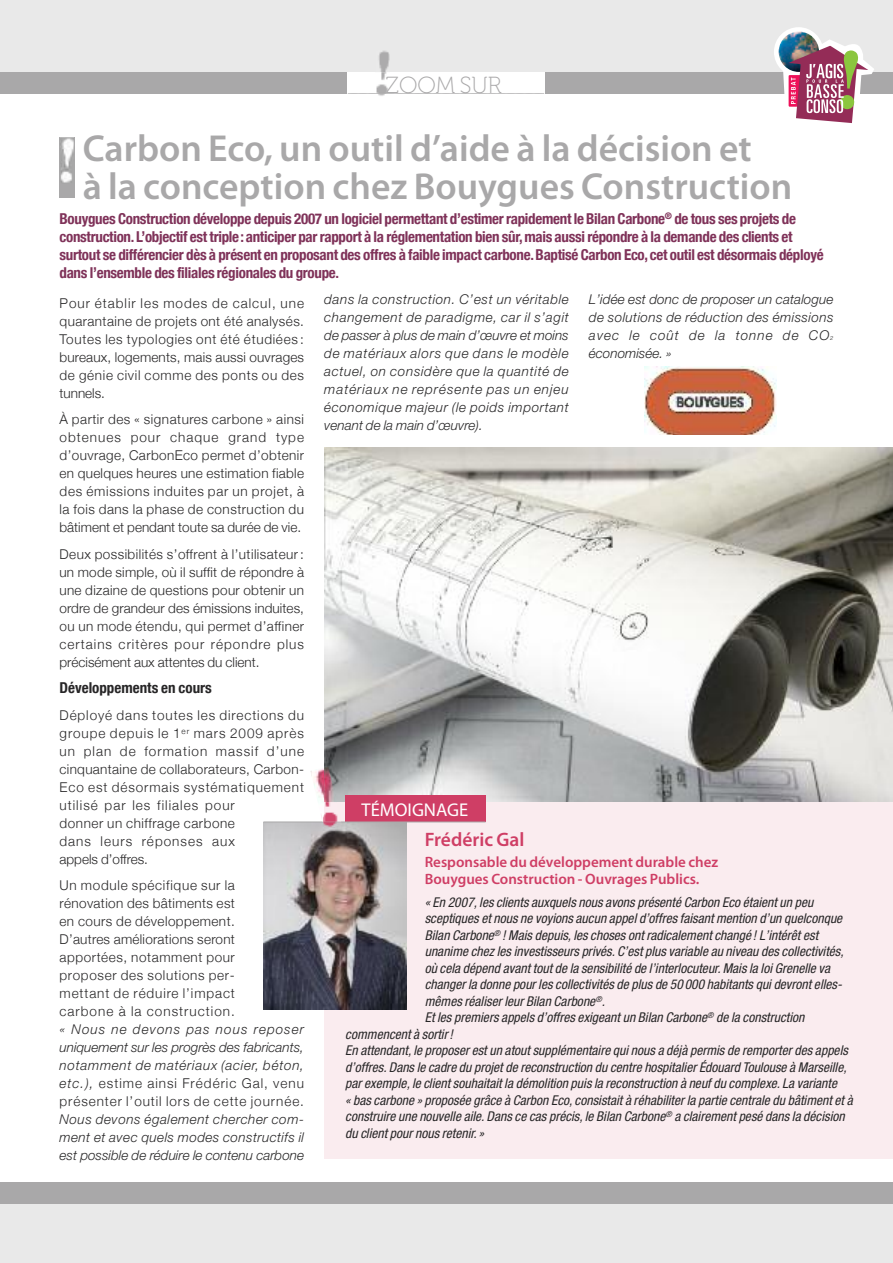
<style>
.page{position:relative;width:893px;height:1263px;background:#fff}
.page>*{position:absolute;margin:0;border:0;box-sizing:border-box;transform-origin:0 0}
.t1{font:600 37.65px/37.5px "Myriad Pro";color:#a9a8a9}
.t2{font:23.25px "Museo 100";color:#a9a8a9}
.t3{font:600 19.5px "Myriad Pro";color:#cf3e65}
.t4{font:18.45px "Myriad Pro";color:#fff}
.t5{font:700 condensed 15px/18px "Helvetica Neue";letter-spacing:-.02em;color:#7f3259}
.t6{font:600 15px/16.5px "Myriad Pro";color:#cf3e65}
.t7{font:700 condensed 15px "Helvetica Neue";color:#272627}
.t8{font:300 13.5px/18px "Helvetica Neue";letter-spacing:.065em;color:#272627;text-align:justify}
.t9{font:italic condensed 13.5px "Helvetica Neue";letter-spacing:.005em;color:#272627}
.t10{font:italic 300 13.5px/18px "Helvetica Neue";letter-spacing:.03em;color:#272627;text-align:justify}
.t11{font:italic 300 13.5px "Helvetica Neue";color:#272627}
.t12{font:italic 300 5.7px "Helvetica Neue";color:#272627}
.s1{font-style:normal}
</style>
<div class="page">
<img style="left:324px;top:448px;width:569px;height:354px">
<div style="left:324px;top:802px;width:569px;height:357px;background:#faecef"></div>
<div style="left:0;top:0;width:893px;height:72px;background:#e9e9e9"></div>
<div style="left:0;top:1203px;width:893px;height:60px;background:#e9e9e9"></div>
<div style="left:0;top:72px;width:893px;height:22px;background:#a9a8a9"></div>
<div style="left:0;top:1182px;width:893px;height:21px;background:#a9a8a9"></div>
<div style="left:774px;top:27px;width:49px;height:50px;background:#fff;border-radius:50%"></div>
<img style="left:779px;top:32px;width:40px;height:40px;border-radius:50%">
<img style="left:782px;top:39px;width:92px;height:84px">
<div style="left:347px;top:72px;width:197px;height:22px;background:#fff"></div>
<img style="left:376px;top:50px;width:14px;height:43px">
<svg style="left:347px;top:93px;width:198px;height:3px"></svg>
<div style="left:345px;top:796px;width:141px;height:26px;background:#cf3e65"></div>
<img style="left:263px;top:823px;width:144px;height:187px">
<hr style="left:263px;top:822px;width:223px;height:1px;background:#a9a8a9">
<img style="left:310px;top:768px;width:14px;height:30px">
<img style="left:324px;top:767px;width:13px;height:35px">
<img style="left:325px;top:802px;width:5px;height:5px">
<img style="left:322px;top:822px;width:20px;height:7px">
<svg style="left:320px;top:812px;width:21px;height:11px"></svg>
<div style="left:60px;top:138px;width:15px;height:60px;background:#a9a8a9"></div>
<svg style="left:60px;top:137px;width:14px;height:1px"></svg>
<img style="left:60px;top:138px;width:14px;height:45px">
<img style="left:645px;top:367px;width:132px;height:68px">
<h2 class="t2" style="left:386px;top:77px;width:117px">ZOOM SUR</h2>
<h1 class="t1" style="left:83px;top:133px;width:711px">Carbon Eco, un outil d’aide à la décision et<br>à la conception chez Bouygues Construction</h1>
<p class="t5" style="left:60px;top:209px;width:766px">Bouygues Construction développe depuis 2007 un logiciel permettant d’estimer rapidement le Bilan Carbone<sup>®</sup> de tous ses projets de construction.L’objectif est triple:anticiper par rapport à la réglementation bien sûr,mais aussi répondre à la demande des clients et surtout se différencier dès à présent en proposant des offres à faible impact carbone.Baptisé Carbon Eco,cet outil est désormais déployé dans l’ensemble des filiales régionales du groupe.</p>
<p class="t8" style="left:60px;top:294px;width:246px">Pour établir les modes de calcul, une quarantaine de projets ont été analysés.<br>Toutes les typologies ont été étudiées : bureaux, logements, mais aussi ouvrages de génie civil comme des ponts ou des tunnels.</p>
<p class="t8" style="left:60px;top:410px;width:246px">À partir des « signatures carbone » ainsi obtenues pour chaque grand type d’ouvrage, CarbonEco permet d’obtenir en quelques heures une estimation fiable des émissions induites par un projet, à la fois dans la phase de construction du bâtiment et pendant toute sa durée de vie.</p>
<p class="t8" style="left:60px;top:545px;width:246px">Deux possibilités s’offrent à l’utilisateur : un mode simple, où il suffit de répondre à une dizaine de questions pour obtenir un ordre de grandeur des émissions induites, ou un mode étendu, qui permet d’affiner certains critères pour répondre plus précisément aux attentes du client.</p>
<p class="t7" style="left:60px;top:679px;width:154px">Développements en cours</p>
<p class="t8" style="left:60px;top:706px;width:246px;text-align:left">Déployé dans toutes les directions du groupe depuis le 1<sup>er</sup> mars 2009 après un plan de formation massif d’une cinquantaine de collaborateurs, Carbon-<br>Eco est désormais systématiquement utilisé par les filiales pour<br>donner un chiffrage carbone<br>dans leurs réponses aux<br>appels d’offres.</p>
<p class="t8" style="left:60px;top:876px;width:177px">Un module spécifique sur la rénovation des bâtiments est en cours de développement.<br>D’autres améliorations seront apportées, notamment pour proposer des solutions per&shy;mettant de réduire l’impact carbone à la construction.</p>
<p class="t10" style="left:60px;top:1022px;width:246px">« Nous ne devons pas nous reposer uniquement sur les progrès des fabricants, notamment de matériaux (acier, béton, etc.), <span class="s1">estime ainsi Frédéric Gal, venu présenter l’outil lors de cette journée.</span></p>
<p class="t10" style="left:60px;top:1112px;width:246px">Nous devons également chercher com&shy;ment et avec quels modes constructifs il est possible de réduire le contenu carbone</p>
<p class="t10" style="left:324px;top:292px;width:246px">dans la construction. C’est un véritable changement de paradigme, car il s’agit de passer à plus de main d’œuvre et moins de matériaux alors que dans le modèle actuel, on considère que la quantité de matériaux ne représente pas un enjeu économique majeur (le poids important venant de la main d’œuvre).</p>
<p class="t10" style="left:589px;top:292px;width:246px">L’idée est donc de proposer un catalogue de solutions de réduction des émissions avec le coût de la tonne de CO</p>
<p class="t12" style="left:830px;top:336px;width:5px">2</p>
<p class="t11" style="left:589px;top:349px;width:84px">économisée. »</p>
<h3 class="t4" style="left:362px;top:803px;width:108px">TÉMOIGNAGE</h3>
<h3 class="t3" style="left:425px;top:832px;width:101px">Frédéric Gal</h3>
<p class="t6" style="left:425px;top:855px;width:295px">Responsable du développement durable chez<br>Bouygues Construction - Ouvrages Publics.</p>
<p class="t9" style="left:425px;top:897px;width:390px">« En 2007, les clients auxquels nous avons présenté Carbon Eco étaient un peu</p>
<p class="t9" style="left:425px;top:913px;width:419px">sceptiques et nous ne voyions aucun appel d’offres faisant mention d’un quelconque</p>
<p class="t9" style="left:425px;top:930px;width:395px">Bilan Carbone<sup>®</sup> ! Mais depuis, les choses ont radicalement changé ! L’intérêt est</p>
<p class="t9" style="left:425px;top:946px;width:420px">unanime chez les investisseurs privés. C’est plus variable au niveau des collectivités,</p>
<p class="t9" style="left:425px;top:963px;width:407px">où cela dépend avant tout de la sensibilité de l’interlocuteur. Mais la loi Grenelle va</p>
<p class="t9" style="left:425px;top:979px;width:417px">changer la donne pour les collectivités de plus de 50 000 habitants qui devront elles-</p>
<p class="t9" style="left:425px;top:996px;width:182px">mêmes réaliser leur Bilan Carbone<sup>®</sup>.</p>
<p class="t9" style="left:425px;top:1012px;width:381px">Et les premiers appels d’offres exigeant un Bilan Carbone<sup>®</sup> de la construction</p>
<p class="t9" style="left:345px;top:1029px;width:109px">commencent à sortir!</p>
<p class="t9" style="left:345px;top:1045px;width:504px">En attendant, le proposer est un atout supplémentaire qui nous a déjà permis de remporter des appels</p>
<p class="t9" style="left:345px;top:1062px;width:503px">d’offres. Dans le cadre du projet de reconstruction du centre hospitalier Édouard Toulouse à Marseille,</p>
<p class="t9" style="left:345px;top:1078px;width:493px">par exemple, le client souhaitait la démolition puis la reconstruction à neuf du complexe. La variante</p>
<p class="t9" style="left:345px;top:1095px;width:509px">« bas carbone » proposée grâce à Carbon Eco, consistait à réhabiliter la partie centrale du bâtiment et à</p>
<p class="t9" style="left:345px;top:1111px;width:501px">construire une nouvelle aile. Dans ce cas précis, le Bilan Carbone<sup>®</sup> a clairement pesé dans la décision</p>
<p class="t9" style="left:345px;top:1128px;width:140px">du client pour nous retenir.»</p>
</div>
